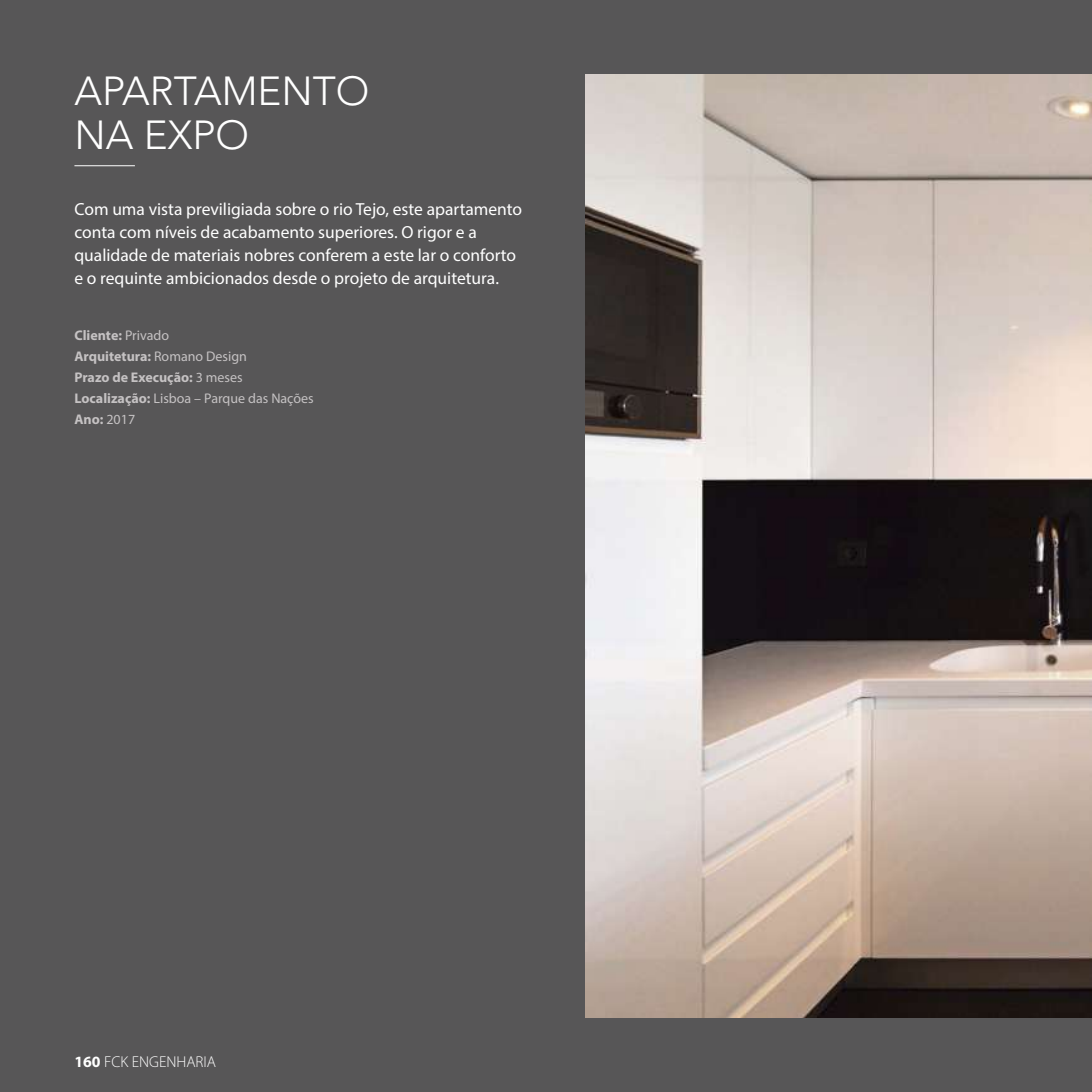
<style>
.page{position:relative;width:1092px;height:1092px;background:#fff}
.page>*{position:absolute;margin:0;border:0;box-sizing:border-box;transform-origin:0 0}
.t1{font:300 40.25px/43.8px "Avenir LT Std";color:#fff}
.t2{font:17.5px/22.8px "Myriad Pro";color:#fff}
.t3{font:300 15.75px "Myriad Pro";color:#fff}
.t4{font:700 14px/21px "Myriad Pro";color:#c5c2c3}
.s1{font-weight:400}
.s2{font-weight:700}
</style>
<div class="page">
<div style="left:0;top:0;width:1091px;height:1091px;background:#575657"></div>
<hr style="left:74px;top:165px;width:61px;height:1px;background:#fff">
<img style="left:585px;top:74px;width:506px;height:943px">
<h1 class="t1" style="left:74px;top:69px;width:296px">APARTAMENTO<br>NA EXPO</h1>
<p class="t2" style="left:74px;top:198px;width:449px">Com uma vista previligiada sobre o rio Tejo, este apartamento conta com níveis de acabamento superiores. O rigor e a qualidade de materiais nobres conferem a este lar o conforto e o requinte ambicionados desde o projeto de arquitetura.</p>
<p class="t4" style="left:74px;top:324px;width:241px">Cliente: <span class="s1">Privado<br></span>Arquitetura: <span class="s1">Romano Design<br></span>Prazo de Execução: <span class="s1">3 meses<br></span>Localização: <span class="s1">Lisboa – Parque das Nações<br></span>Ano: <span class="s1">2017</span></p>
<p class="t3" style="left:74px;top:1052px;width:143px"><span class="s2">160</span> FCK ENGENHARIA</p>
</div>
